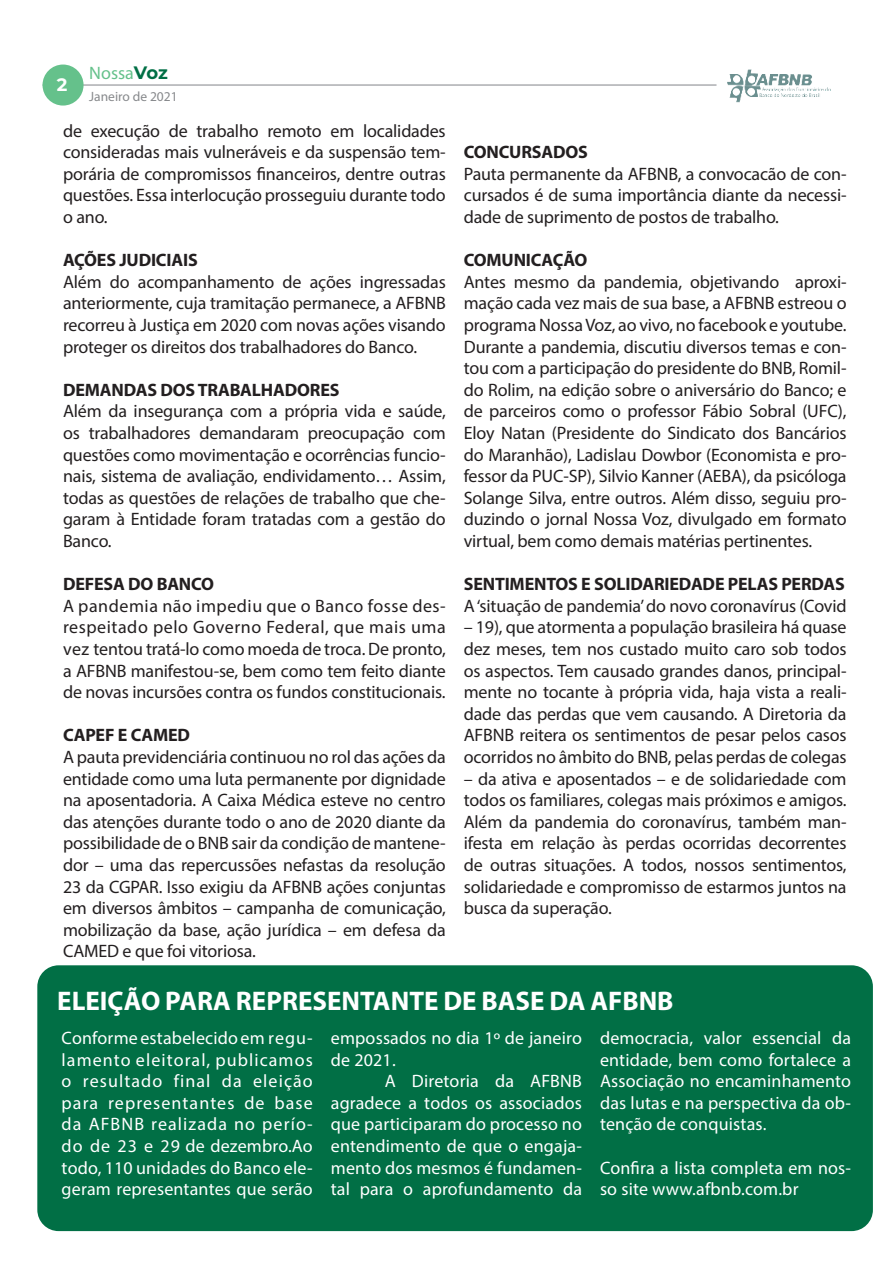
<style>
.page{position:relative;width:893px;height:1263px;background:#fff}
.page>*{position:absolute;margin:0;border:0;box-sizing:border-box;transform-origin:0 0}
.t1{font:700 27px "Myriad Pro";color:#fff}
.t2{font:18px/21.6px "Myriad Pro";letter-spacing:-.01em;color:#231f20;text-align:justify}
.t3{font:18px/21.6px "Myriad Pro";letter-spacing:.01em;color:#fff;text-align:justify}
.t4{font:700 18px "Myriad Pro";letter-spacing:-.01em;color:#231f20}
.t5{font:18px "Myriad Pro";color:#65c18b}
.t6{font:700 18px "Montserrat";color:#fff}
.t7{font:13.5px "Myriad Pro";color:#87898c}
.s1{font-family:"Montserrat";font-weight:700;color:#016f45}
</style>
<div class="page">
<img style="left:716px;top:69px;width:115px;height:34px">
<hr style="left:43px;top:84px;width:673px;height:2px;background:#acadb1">
<div style="left:43px;top:65px;width:41px;height:41px;background:#65c18b;border-radius:50%"></div>
<div style="left:37px;top:965px;width:836px;height:266px;background:#016f45;border-radius:21px"></div>
<p class="t5" style="left:89px;top:62px;width:80px">Nossa<span class="s1">Voz</span></p>
<p class="t7" style="left:89px;top:88px;width:90px">Janeiro de 2021</p>
<p class="t2" style="left:63px;top:119px;width:384px">de execução de trabalho remoto em localidades consideradas mais vulneráveis e da suspensão tem&shy;porária de compromissos financeiros, dentre outras questões. Essa interlocução prosseguiu durante todo o ano.</p>
<p class="t4" style="left:63px;top:248px;width:136px">AÇÕES JUDICIAIS</p>
<p class="t2" style="left:63px;top:271px;width:384px">Além do acompanhamento de ações ingressadas anteriormente, cuja tramitação permanece, a AFBNB recorreu à Justiça em 2020 com novas ações visando proteger os direitos dos trabalhadores do Banco.</p>
<p class="t4" style="left:63px;top:378px;width:278px">DEMANDAS DOS TRABALHADORES</p>
<p class="t2" style="left:63px;top:400px;width:384px">Além da insegurança com a própria vida e saúde, os trabalhadores demandaram preocupação com questões como movimentação e ocorrências funcio&shy;nais, sistema de avaliação, endividamento… Assim, todas as questões de relações de trabalho que che&shy;garam à Entidade foram tratadas com a gestão do Banco.</p>
<p class="t4" style="left:63px;top:572px;width:153px">DEFESA DO BANCO</p>
<p class="t2" style="left:63px;top:595px;width:384px">A pandemia não impediu que o Banco fosse des&shy;respeitado pelo Governo Federal, que mais uma vez tentou tratá-lo como moeda de troca. De pronto, a AFBNB manifestou-se, bem como tem feito diante de novas incursões contra os fundos constitucionais.</p>
<p class="t4" style="left:63px;top:723px;width:129px">CAPEF E CAMED</p>
<p class="t2" style="left:63px;top:746px;width:384px">A pauta previdenciária continuou no rol das ações da entidade como uma luta permanente por dignidade na aposentadoria. A Caixa Médica esteve no centro das atenções durante todo o ano de 2020 diante da possibilidade de o BNB sair da condição de mantene&shy;dor – uma das repercussões nefastas da resolução 23 da CGPAR. Isso exigiu da AFBNB ações conjuntas em diversos âmbitos – campanha de comunicação, mobilização da base, ação jurídica – em defesa da CAMED e que foi vitoriosa.</p>
<p class="t6" style="left:57px;top:72px;width:12px">2</p>
<p class="t4" style="left:464px;top:140px;width:126px">CONCURSADOS</p>
<p class="t2" style="left:464px;top:163px;width:384px">Pauta permanente da AFBNB, a convocacão de con&shy;cursados é de suma importância diante da necessi&shy;dade de suprimento de postos de trabalho.</p>
<p class="t4" style="left:464px;top:248px;width:125px">COMUNICAÇÃO</p>
<p class="t2" style="left:464px;top:271px;width:384px">Antes mesmo da pandemia, objetivando aproxi&shy;mação cada vez mais de sua base, a AFBNB estreou o programa Nossa Voz, ao vivo, no facebook e youtube.<br>Durante a pandemia, discutiu diversos temas e con&shy;tou com a participação do presidente do BNB, Romil&shy;do Rolim, na edição sobre o aniversário do Banco; e de parceiros como o professor Fábio Sobral (UFC), Eloy Natan (Presidente do Sindicato dos Bancários do Maranhão), Ladislau Dowbor (Economista e pro&shy;fessor da PUC-SP), Silvio Kanner (AEBA), da psicóloga Solange Silva, entre outros. Além disso, seguiu pro&shy;duzindo o jornal Nossa Voz, divulgado em formato virtual, bem como demais matérias pertinentes.</p>
<p class="t4" style="left:464px;top:572px;width:383px">SENTIMENTOS E SOLIDARIEDADE PELAS PERDAS</p>
<p class="t2" style="left:464px;top:595px;width:384px">A ‘situação de pandemia’ do novo coronavírus (Covid</p>
<p class="t2" style="left:464px;top:616px;width:384px">– 19), que atormenta a população brasileira há quase dez meses, tem nos custado muito caro sob todos os aspectos. Tem causado grandes danos, principal&shy;mente no tocante à própria vida, haja vista a reali&shy;dade das perdas que vem causando. A Diretoria da AFBNB reitera os sentimentos de pesar pelos casos ocorridos no âmbito do BNB, pelas perdas de colegas</p>
<p class="t2" style="left:464px;top:767px;width:384px">– da ativa e aposentados – e de solidariedade com todos os familiares, colegas mais próximos e amigos.<br>Além da pandemia do coronavírus, também man&shy;ifesta em relação às perdas ocorridas decorrentes de outras situações. A todos, nossos sentimentos, solidariedade e compromisso de estarmos juntos na busca da superação.</p>
<h1 class="t1" style="left:57px;top:984px;width:618px">ELEIÇÃO PARA REPRESENTANTE DE BASE DA AFBNB</h1>
<p class="t3" style="left:62px;top:1027px;width:253px">Conforme estabelecido em regu&shy;lamento eleitoral, publicamos o resultado final da eleição para representantes de base da AFBNB realizada no perío&shy;do de 23 e 29 de dezembro.Ao todo, 110 unidades do Banco ele&shy;geram representantes que serão</p>
<p class="t3" style="left:331px;top:1027px;width:253px">empossados no dia 1º de janeiro de 2021.</p>
<p class="t3" style="left:600px;top:1027px;width:253px">democracia, valor essencial da entidade, bem como fortalece a Associação no encaminhamento das lutas e na perspectiva da ob&shy;tenção de conquistas.</p>
<p class="t3" style="left:600px;top:1156px;width:253px">Confira a lista completa em nos&shy;so site www.afbnb.com.br</p>
<p class="t3" style="left:331px;top:1070px;width:253px;text-indent:54px">A Diretoria da AFBNB agradece a todos os associados que participaram do processo no entendimento de que o engaja&shy;mento dos mesmos é fundamen&shy;tal para o aprofundamento da</p>
</div>
